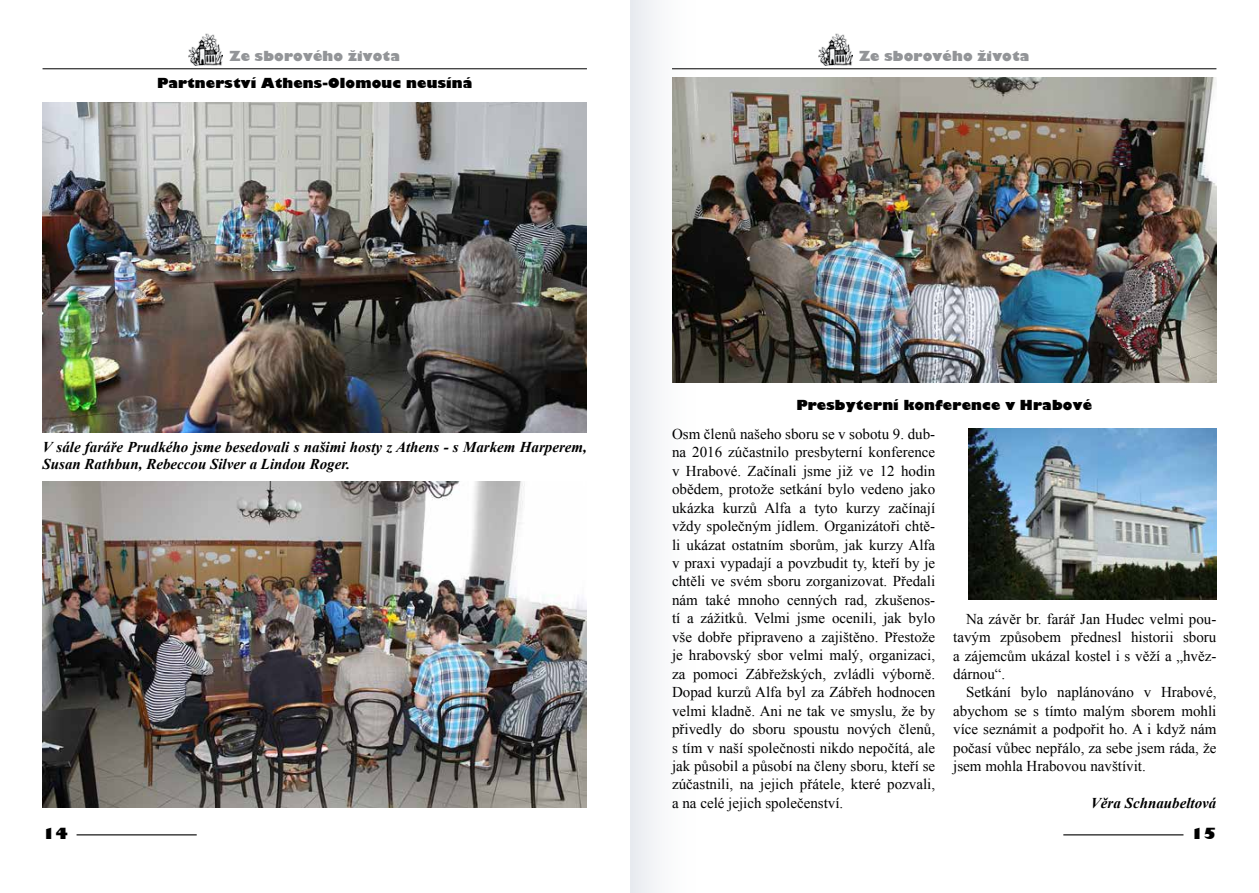
<style>
.page{position:relative;width:1259px;height:893px;background:#fff}
.page>*{position:absolute;margin:0;border:0;box-sizing:border-box;transform-origin:0 0}
.t1{font:15px/18.5px "Times New Roman";color:#000;text-align:justify}
.t2{font:italic 700 15px/16.5px "Times New Roman";color:#000}
.t3{font:800 15px "Gilbert";color:#000}
.t4{font:800 13.5px "Gilbert";letter-spacing:.01em;color:#000}
.t5{font:800 13.5px "Gilbert";letter-spacing:.01em;color:#939598}
</style>
<div class="page">
<hr style="left:77px;top:834px;width:120px;height:1px;background:#000">
<hr style="left:1063px;top:834px;width:120px;height:1px;background:#000">
<div style="left:630px;top:0;width:67px;height:893px;background:#f5f7f8"></div>
<img style="left:43px;top:102px;width:544px;height:331px">
<img style="left:189px;top:33px;width:34px;height:33px">
<hr style="left:43px;top:68px;width:544px;height:1px;background:#000">
<img style="left:968px;top:428px;width:248px;height:172px">
<img style="left:818px;top:33px;width:34px;height:33px">
<hr style="left:672px;top:68px;width:544px;height:1px;background:#000">
<img style="left:672px;top:78px;width:544px;height:304px">
<img style="left:43px;top:482px;width:544px;height:326px">
<p class="t5" style="left:229px;top:48px;width:172px">Ze sborového života</p>
<p class="t4" style="left:157px;top:75px;width:317px">Partnerství Athens-Olomouc neusíná</p>
<p class="t5" style="left:859px;top:48px;width:172px">Ze sborového života</p>
<p class="t2" style="left:43px;top:439px;width:546px">V sále faráře Prudkého jsme besedovali s našimi hosty z Athens - s Markem Harperem,<br>Susan Rathbun, Rebeccou Silver a Lindou Roger.</p>
<p class="t4" style="left:796px;top:397px;width:297px">Presbyterní konference v Hrabové</p>
<p class="t1" style="left:672px;top:424px;width:265px">Osm členů našeho sboru se v sobotu 9. dub&shy;na 2016 zúčastnilo presbyterní konference v Hrabové. Začínali jsme již ve 12 hodin obědem, protože setkání bylo vedeno jako ukázka kurzů Alfa a tyto kurzy začínají vždy společným jídlem. Organizátoři chtě&shy;li ukázat ostatním sborům, jak kurzy Alfa v praxi vypadají a povzbudit ty, kteří by je chtěli ve svém sboru zorganizovat. Předali nám také mnoho cenných rad, zkušenos&shy;tí a zážitků. Velmi jsme ocenili, jak bylo vše dobře připraveno a zajištěno. Přestože je hrabovský sbor velmi malý, organizaci, za pomoci Zábřežských, zvládli výborně.<br>Dopad kurzů Alfa byl za Zábřeh hodnocen velmi kladně. Ani ne tak ve smyslu, že by přivedly do sboru spoustu nových členů, s tím v naší společnosti nikdo nepočítá, ale jak působil a působí na členy sboru, kteří se zúčastnili, na jejich přátele, které pozvali, a na celé jejich společenství.</p>
<p class="t1" style="left:953px;top:609px;width:265px;text-indent:13px">Na závěr br. farář Jan Hudec velmi pou&shy;tavým způsobem přednesl historii sboru a zájemcům ukázal kostel i s věží a „hvěz&shy;dárnou“.</p>
<p class="t1" style="left:953px;top:683px;width:265px;text-indent:13px">Setkání bylo naplánováno v Hrabové, abychom se s tímto malým sborem mohli více seznámit a podpořit ho. A i když nám počasí vůbec nepřálo, za sebe jsem ráda, že jsem mohla Hrabovou navštívit.</p>
<p class="t2" style="left:1091px;top:794px;width:127px">Věra Schnaubeltová</p>
<p class="t3" style="left:43px;top:824px;width:27px">14</p>
<p class="t3" style="left:1190px;top:824px;width:27px">15</p>
</div>
